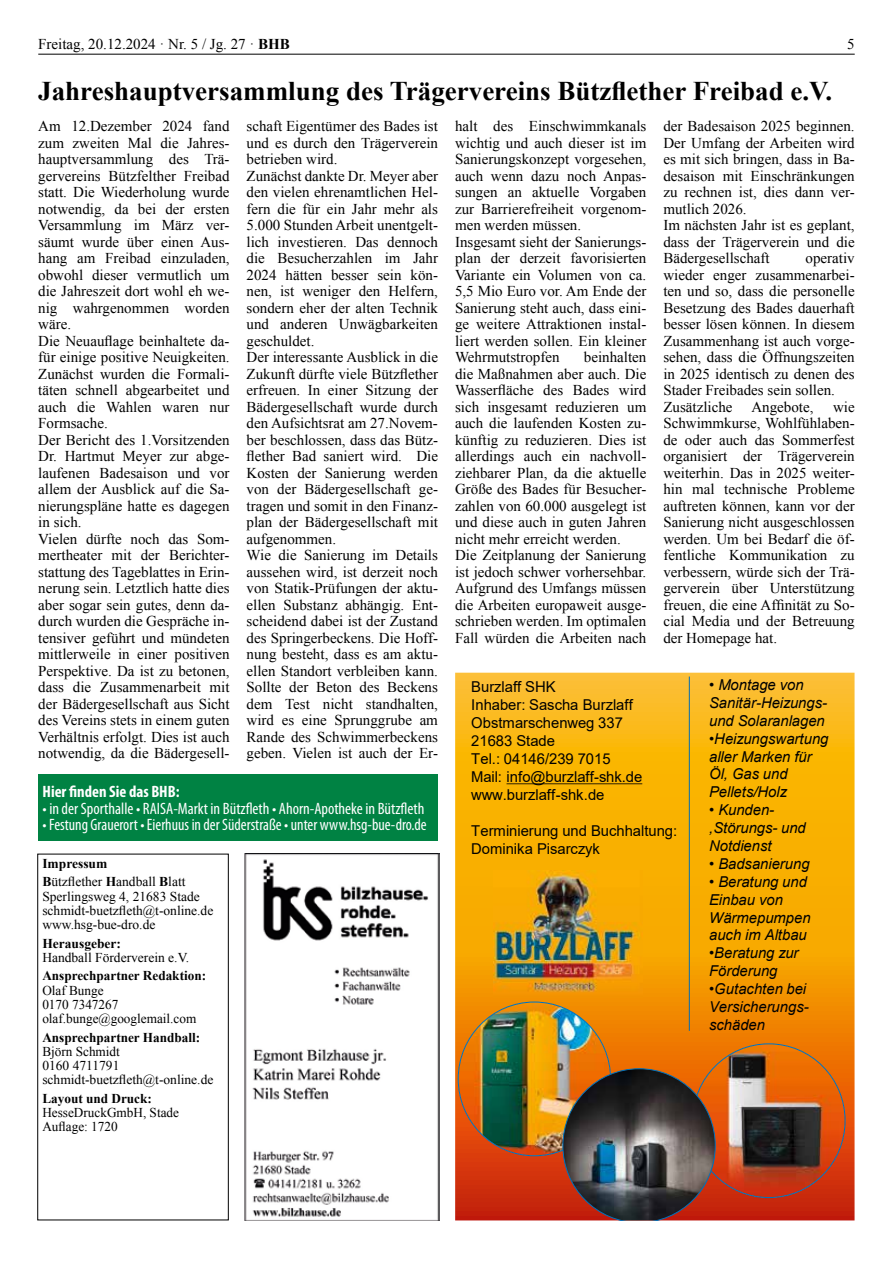
<style>
.page{position:relative;width:893px;height:1263px;background:#fff}
.page>*{position:absolute;margin:0;border:0;box-sizing:border-box;transform-origin:0 0}
.t1{font:700 27px "Times New Roman";color:#000}
.t2{font:condensed 16.5px "Myriad Pro";color:#fff}
.t3{font:700 condensed 16.5px "Myriad Pro";color:#fff}
.t4{font:15px/16.5px "Times New Roman";color:#000}
.t5{font:italic 15px/17.9px "Arial";color:#000}
.t6{font:15px/17.9px "Arial";color:#000}
.t7{font:13.5px/14.2px "Times New Roman";color:#000}
.t8{font:700 13.5px "Times New Roman";color:#000}
.s1{font-weight:700}
.s2{font-style:normal}
</style>
<div class="page">
<img style="left:244px;top:854px;width:195px;height:366px">
<svg style="left:455px;top:673px;width:399px;height:547px;background:#f4a109"></svg>
<img style="left:493px;top:871px;width:149px;height:126px">
<svg style="left:506px;top:783px;width:136px;height:1px"></svg>
<hr style="left:689px;top:676px;width:1px;height:355px;background:#006db6">
<img style="left:693px;top:1044px;width:152px;height:153px">
<img style="left:458px;top:1002px;width:153px;height:154px">
<img style="left:562px;top:1068px;width:154px;height:152px">
<div style="left:37px;top:854px;width:192px;height:366px;border:1px solid #000"></div>
<hr style="left:38px;top:54px;width:817px;height:1px;background:#000">
<div style="left:38px;top:775px;width:400px;height:66px;background:#008243"></div>
<p class="t4" style="left:38px;top:35px;width:253px">Freitag, 20.12.2024 · Nr. 5 / Jg. 27 · <span class="s1">BHB</span></p>
<p class="t4" style="left:847px;top:35px;width:9px">5</p>
<h1 class="t1" style="left:38px;top:72px;width:795px">Jahreshauptversammlung des Trägervereins Bützflether Freibad e.V.</h1>
<p class="t4" style="left:38px;top:118px;width:193px">Am 12.Dezember 2024 fand zum zweiten Mal die Jahres&shy;hauptversammlung des Trä&shy;gervereins Bützfelther Freibad statt. Die Wiederholung wurde notwendig, da bei der ersten<br>Versammlung im März ver&shy;säumt wurde über einen Aus&shy;hang am Freibad einzuladen, obwohl dieser vermutlich um die Jahreszeit dort wohl eh we&shy;nig wahrgenommen worden wäre.<br>Die Neuauflage beinhaltete da&shy;für einige positive Neuigkeiten.<br>Zunächst wurden die Formali&shy;täten schnell abgearbeitet und auch die Wahlen waren nur<br>Formsache.<br>Der Bericht des 1.Vorsitzenden<br>Dr. Hartmut Meyer zur abge&shy;laufenen Badesaison und vor allem der Ausblick auf die Sa&shy;nierungspläne hatte es dagegen in sich.<br>Vielen dürfte noch das Som&shy;mertheater mit der Berichter&shy;stattung des Tageblattes in Erin&shy;nerung sein. Letztlich hatte dies aber sogar sein gutes, denn da&shy;durch wurden die Gespräche in&shy;tensiver geführt und mündeten mittlerweile in einer positiven<br>Perspektive. Da ist zu betonen, dass die Zusammenarbeit mit der Bädergesellschaft aus Sicht des Vereins stets in einem guten<br>Verhältnis erfolgt. Dies ist auch notwendig, da die Bädergesell-</p>
<p class="t4" style="left:247px;top:118px;width:193px">schaft Eigentümer des Bades ist und es durch den Trägerverein betrieben wird.<br>Zunächst dankte Dr. Meyer aber den vielen ehrenamtlichen Hel&shy;fern die für ein Jahr mehr als<br>5.000 Stunden Arbeit unentgelt&shy;lich investieren. Das dennoch die Besucherzahlen im Jahr<br>2024 hätten besser sein kön&shy;nen, ist weniger den Helfern, sondern eher der alten Technik und anderen Unwägbarkeiten geschuldet.<br>Der interessante Ausblick in die<br>Zukunft dürfte viele Bützflether erfreuen. In einer Sitzung der<br>Bädergesellschaft wurde durch den Aufsichtsrat am 27.Novem&shy;ber beschlossen, dass das Bütz&shy;flether Bad saniert wird. Die<br>Kosten der Sanierung werden von der Bädergesellschaft ge&shy;tragen und somit in den Finanz&shy;plan der Bädergesellschaft mit aufgenommen.<br>Wie die Sanierung im Details aussehen wird, ist derzeit noch von Statik-Prüfungen der aktu&shy;ellen Substanz abhängig. Ent&shy;scheidend dabei ist der Zustand des Springerbeckens. Die Hoff&shy;nung besteht, dass es am aktu&shy;ellen Standort verbleiben kann.<br>Sollte der Beton des Beckens dem Test nicht standhalten, wird es eine Sprunggrube am<br>Rande des Schwimmerbeckens geben. Vielen ist auch der Er-</p>
<p class="t4" style="left:455px;top:118px;width:193px">halt des Einschwimmkanals wichtig und auch dieser ist im<br>Sanierungskonzept vorgesehen, auch wenn dazu noch Anpas&shy;sungen an aktuelle Vorgaben zur Barrierefreiheit vorgenom&shy;men werden müssen.<br>Insgesamt sieht der Sanierungs&shy;plan der derzeit favorisierten<br>Variante ein Volumen von ca.<br>5,5 Mio Euro vor. Am Ende der<br>Sanierung steht auch, dass eini&shy;ge weitere Attraktionen instal&shy;liert werden sollen. Ein kleiner<br>Wehrmutstropfen</p>
<p class="t4" style="left:663px;top:118px;width:193px">der Badesaison 2025 beginnen.<br>Der Umfang der Arbeiten wird es mit sich bringen, dass in Ba&shy;desaison mit Einschränkungen zu rechnen ist, dies dann ver&shy;mutlich 2026.<br>Im nächsten Jahr ist es geplant, dass der Trägerverein und die<br>Bädergesellschaft</p>
<p class="t4" style="left:663px;top:250px;width:193px;text-indent:142px">operativ wieder enger zusammenarbei&shy;ten und so, dass die personelle<br>Besetzung des Bades dauerhaft besser lösen können. In diesem<br>Zusammenhang ist auch vorge&shy;sehen, dass die Öffnungszeiten in 2025 identisch zu denen des<br>Stader Freibades sein sollen.<br>Zusätzliche</p>
<p class="t4" style="left:455px;top:349px;width:193px;text-indent:129px">beinhalten die Maßnahmen aber auch. Die<br>Wasserfläche des Bades wird sich insgesamt reduzieren um auch die laufenden Kosten zu&shy;künftig zu reduzieren. Dies ist allerdings auch ein nachvoll&shy;ziehbarer Plan, da die aktuelle<br>Größe des Bades für Besucher&shy;zahlen von 60.000 ausgelegt ist und diese auch in guten Jahren nicht mehr erreicht werden.<br>Die Zeitplanung der Sanierung ist jedoch schwer vorhersehbar.<br>Aufgrund des Umfangs müssen die Arbeiten europaweit ausge&shy;schrieben werden. Im optimalen<br>Fall würden die Arbeiten nach</p>
<p class="t4" style="left:663px;top:398px;width:193px;text-align:justify;text-indent:170px">wie Schwimmkurse, Wohlfühlaben&shy;de oder auch das Sommerfest organisiert der Trägerverein weiterhin. Das in 2025 weiter&shy;hin mal technische Probleme auftreten können, kann vor der Sanierung nicht ausgeschlossen werden. Um bei Bedarf die öf&shy;fentliche Kommunikation zu verbessern, würde sich der Trä&shy;gerverein über Unterstützung freuen, die eine Affinität zu So&shy;cial Media und der Betreuung der Homepage hat.</p>
<p class="t4" style="left:751px;top:398px;width:64px">Angebote,</p>
<p class="t5" style="left:709px;top:676px;width:119px"><span class="s2">•</span> Montage von<br>Sanitär-Heizungs&shy;und Solaranlagen</p>
<p class="t5" style="left:709px;top:730px;width:121px"><span class="s2">•</span>Heizungswartung aller Marken für<br>Öl, Gas und<br>Pellets/Holz</p>
<p class="t5" style="left:709px;top:801px;width:98px"><span class="s2">•</span> Kunden-,Störungs- und<br>Notdienst</p>
<p class="t5" style="left:709px;top:855px;width:102px"><span class="s2">•</span> Badsanierung</p>
<p class="t5" style="left:709px;top:873px;width:103px"><span class="s2">•</span> Beratung und<br>Einbau von<br>Wärmepumpen auch im Altbau</p>
<p class="t5" style="left:709px;top:944px;width:91px"><span class="s2">•</span>Beratung zur<br>Förderung</p>
<p class="t5" style="left:709px;top:980px;width:101px"><span class="s2">•</span>Gutachten bei<br>Versicherungs&shy;schäden</p>
<p class="t6" style="left:471px;top:678px;width:173px">Burzlaff SHK<br>Inhaber: Sascha Burzlaff<br>Obstmarschenweg 337<br>21683 Stade<br>Tel.: 04146/239 7015<br>Mail: info@burzlaff-shk.de www.burzlaff-shk.de</p>
<p class="t6" style="left:471px;top:821px;width:208px">Terminierung und Buchhaltung:<br>Dominika Pisarczyk</p>
<p class="t3" style="left:43px;top:782px;width:139px">Hier finden Sie das BHB:</p>
<p class="t2" style="left:43px;top:798px;width:383px">• in der Sporthalle • RAISA-Markt in Bützfleth • Ahorn-Apotheke in Bützfleth</p>
<p class="t2" style="left:43px;top:815px;width:386px">• Festung Grauerort • Eierhuus in der Süderstraße • unter www.hsg-bue-dro.de</p>
<p class="t7" style="left:42px;top:854px;width:145px;line-height:18.5px"><span class="s1">Impressum<br>B</span>ützflether <span class="s1">H</span>andball <span class="s1">B</span>latt</p>
<p class="t7" style="left:42px;top:889px;width:173px">Sperlingsweg 4, 21683 Stade schmidt-buetzfleth@t-online.de www.hsg-bue-dro.de</p>
<p class="t8" style="left:42px;top:934px;width:80px">Herausgeber:</p>
<p class="t7" style="left:42px;top:950px;width:148px">Handball Förderverein e.V.</p>
<p class="t8" style="left:42px;top:966px;width:165px">Ansprechpartner Redaktion:</p>
<p class="t7" style="left:42px;top:983px;width:156px">Olaf Bunge<br>0170 7347267 olaf.bunge@googlemail.com</p>
<p class="t8" style="left:42px;top:1028px;width:159px">Ansprechpartner Handball:</p>
<p class="t7" style="left:42px;top:1044px;width:173px">Björn Schmidt<br>0160 4711791 schmidt-buetzfleth@t-online.de</p>
<p class="t8" style="left:42px;top:1089px;width:111px">Layout und Druck:</p>
<p class="t7" style="left:42px;top:1105px;width:138px">HesseDruckGmbH, Stade<br>Auflage: 1720</p>
</div>
